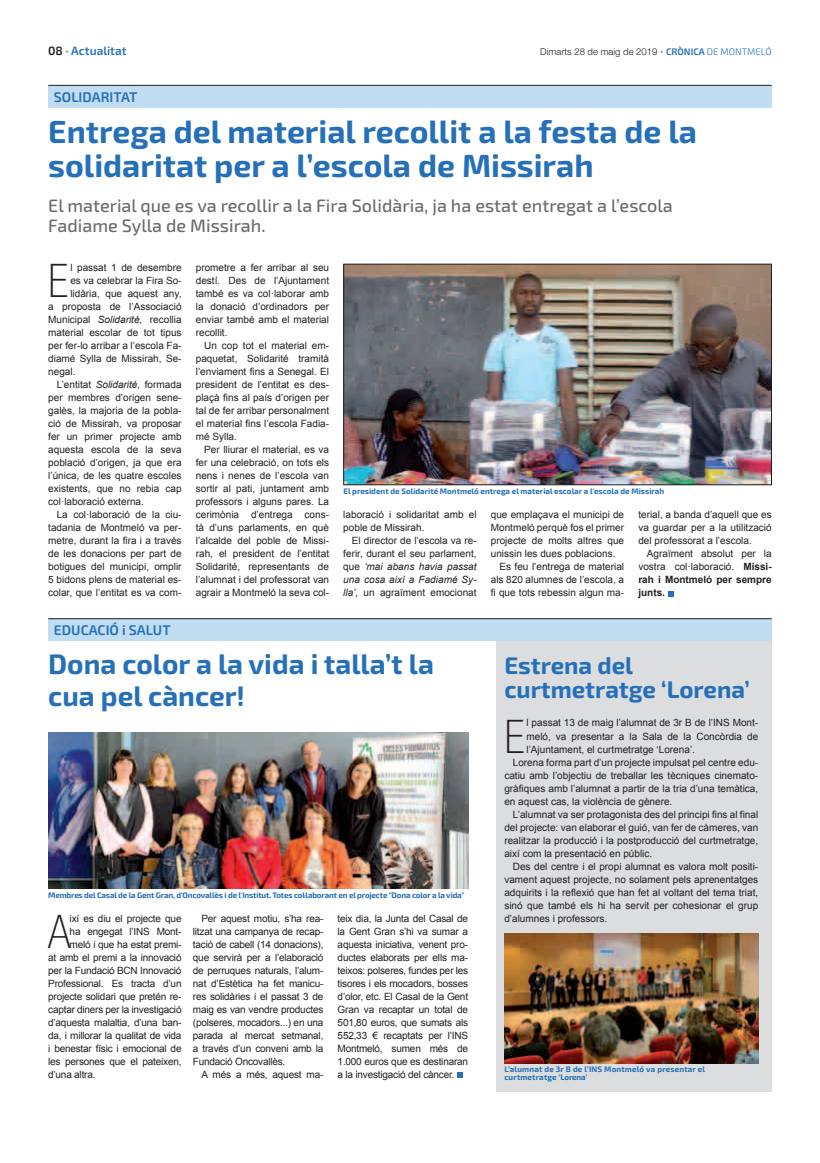
<style>
.page{position:relative;width:820px;height:1163px;background:#fff}
.page>*{position:absolute;margin:0;border:0;box-sizing:border-box;transform-origin:0 0}
.t1{font:100 condensed 46.4px "Helvetica Neue";color:#231f20}
.t2{font:700 32px/34px "Exo 2";color:#2570b8}
.t3{font:700 28px/32px "Exo 2";color:#2570b8}
.t4{font:700 24px/24px "Exo 2";color:#2570b8}
.t5{font:500 18px/20px "Exo 2";color:#6a6c6f}
.t6{font:600 14px "Exo 2";color:#2570b8}
.t7{font:600 12px "Exo 2";color:#2570b8}
.t8{font:10px/13px "Arial";color:#231f20;text-align:justify}
.t9{font:10px "Arial";letter-spacing:-.02em;color:#231f20}
.t10{font:300 9.5px "Helvetica Neue";color:#231f20}
.t11{font:700 8px "Exo 2";letter-spacing:-.02em;color:#2570b8}
.t12{font:700 8px "Exo 2";color:#2570b8}
.t13{font:700 8px/8px "Exo 2";letter-spacing:.02em;color:#2570b8}
.s1{color:#231f20}
.s2{font-weight:700;font-size:13px;color:#8d8b8e}
.s3{font-family:"Exo 2";font-weight:700;font-size:13px;color:#8d8b8e}
.s4{font-family:"Exo 2";font-weight:600;color:#2570b8}
.s5{font-family:"Exo 2";color:#2570b8}
.s6{font-style:italic}
.s7{font-weight:700}
</style>
<div class="page">
<img style="left:345px;top:266px;width:424px;height:217px">
<div style="left:343px;top:264px;width:428px;height:221px;border:1px solid #231f20"></div>
<div style="left:496px;top:628px;width:275px;height:463px;background:#dcdddf"></div>
<img style="left:48px;top:732px;width:420px;height:156px">
<img style="left:504px;top:933px;width:254px;height:130px">
<div style="left:48px;top:85px;width:723px;height:23px;background:#c1ddf2"></div>
<div style="left:48px;top:618px;width:723px;height:23px;background:#c1ddf2"></div>
<hr style="left:48px;top:85px;width:723px;height:1px;background:#231f20">
<hr style="left:48px;top:618px;width:723px;height:1px;background:#231f20">
<svg style="left:668px;top:591px;width:5px;height:5px"></svg>
<svg style="left:457px;top:1072px;width:5px;height:5px"></svg>
<p class="t7" style="left:48px;top:43px;width:80px"><span class="s1">08</span> <span class="s2">·</span> Actualitat</p>
<p class="t10" style="left:540px;top:45px;width:233px">Dimarts 28 de maig de 2019 <span class="s3">·</span> <span class="s4">CRÒNICA</span> <span class="s5">DE MONTMELÓ</span></p>
<h3 class="t6" style="left:54px;top:88px;width:85px">SOLIDARITAT</h3>
<h2 class="t2" style="left:48px;top:116px;width:650px">Entrega del material recollit a la festa de la solidaritat per a l’escola de Missirah</h2>
<h3 class="t5" style="left:48px;top:196px;width:626px">El material que es va recollir a la Fira Solidària, ja ha estat entregat a l’escola<br>Fadiame Sylla de Missirah.</h3>
<p class="t8" style="left:196px;top:261px;width:135px">prometre a fer arribar al seu destí. Des de l’Ajuntament també es va col·laborar amb la donació d’ordinadors per enviar també amb el material recollit.</p>
<p class="t8" style="left:196px;top:339px;width:135px;text-indent:8px">Un cop tot el material em&shy;paquetat, Solidarité tramità l’enviament fins a Senegal. El president de l’entitat es des&shy;plaçà fins al país d’origen per tal de fer arribar personalment el material fins l’escola Fadia&shy;mé Sylla.</p>
<p class="t8" style="left:196px;top:443px;width:135px;text-indent:8px">Per lliurar el material, es va fer una celebració, on tots els nens i nenes de l’escola van sortir al pati, juntament amb professors i alguns pares. La cerimònia d’entrega cons&shy;tà d’uns parlaments, en què l’alcalde del poble de Missi&shy;rah, el president de l’entitat Solidarité, representants de l’alumnat i del professorat van agrair a Montmeló la seva col·</p>
<h1 class="t1" style="left:48px;top:255px;width:21px">E</h1>
<p class="t8" style="left:70px;top:261px;width:113px">l passat 1 de desembre</p>
<p class="t8" style="left:70px;top:274px;width:113px">es va celebrar la Fira So-</p>
<p class="t8" style="left:70px;top:287px;width:113px">lidària, que aquest any,</p>
<p class="t8" style="left:48px;top:300px;width:135px">a proposta de l’Associació</p>
<p class="t8" style="left:48px;top:313px;width:135px">Municipal <span class="s6">Solidarité,</span> recollia</p>
<p class="t8" style="left:48px;top:326px;width:135px">material escolar de tot tipus</p>
<p class="t8" style="left:48px;top:339px;width:135px">per fer-lo arribar a l’escola Fa-</p>
<p class="t8" style="left:48px;top:352px;width:135px">diamé Sylla de Missirah, Se-</p>
<p class="t8" style="left:48px;top:365px;width:29px">negal.</p>
<p class="t8" style="left:57px;top:378px;width:126px">L’entitat <span class="s6">Solidarité,</span> formada</p>
<p class="t8" style="left:48px;top:391px;width:135px">per membres d’origen sene-</p>
<p class="t8" style="left:48px;top:404px;width:135px">galès, la majoria de la pobla-</p>
<p class="t8" style="left:48px;top:417px;width:135px">ció de Missirah, va proposar</p>
<p class="t8" style="left:48px;top:430px;width:135px">fer un primer projecte amb</p>
<p class="t8" style="left:48px;top:443px;width:135px">aquesta escola de la seva</p>
<p class="t8" style="left:48px;top:456px;width:135px">població d’origen, ja que era</p>
<p class="t8" style="left:48px;top:469px;width:135px">l’única, de les quatre escoles</p>
<p class="t8" style="left:48px;top:482px;width:135px">existents, que no rebia cap</p>
<p class="t8" style="left:48px;top:495px;width:97px">col·laboració externa.</p>
<p class="t8" style="left:57px;top:508px;width:126px">La col·laboració de la ciu-</p>
<p class="t8" style="left:48px;top:521px;width:135px">tadania de Montmeló va per-</p>
<p class="t8" style="left:48px;top:534px;width:135px">metre, durant la fira i a través</p>
<p class="t8" style="left:48px;top:547px;width:135px">de les donacions per part de</p>
<p class="t8" style="left:48px;top:560px;width:135px">botigues del municipi, omplir</p>
<p class="t8" style="left:48px;top:573px;width:135px">5 bidons plens de material es-</p>
<p class="t8" style="left:48px;top:586px;width:135px">colar, que l’entitat es va com-</p>
<p class="t12" style="left:343px;top:486px;width:322px">El president de Solidarité Montmeló entrega el material escolar a l'escola de Missirah</p>
<p class="t8" style="left:638px;top:508px;width:135px">terial, a banda d’aquell que es va guardar per a la utilització del professorat a l’escola.</p>
<p class="t8" style="left:638px;top:547px;width:135px;text-indent:8px">Agraïment absolut per la vostra col·laboració. <span class="s7">Missi&shy;rah i Montmeló per sempre junts.</span></p>
<p class="t8" style="left:343px;top:508px;width:135px">laboració i solidaritat amb el poble de Missirah.</p>
<p class="t8" style="left:343px;top:534px;width:135px;text-indent:8px">El director de l’escola va re&shy;ferir, durant el seu parlament, que <span class="s6">‘mai abans havia passat una cosa així a Fadiamé Sy&shy;lla’,</span> un agraïment emocionat</p>
<p class="t8" style="left:490px;top:508px;width:135px">que emplaçava el municipi de</p>
<p class="t8" style="left:490px;top:521px;width:135px">Montmeló perquè fos el primer</p>
<p class="t8" style="left:490px;top:534px;width:135px">projecte de molts altres que</p>
<p class="t8" style="left:490px;top:547px;width:126px">unissin les dues poblacions.</p>
<p class="t8" style="left:499px;top:560px;width:126px">Es feu l’entrega de material</p>
<p class="t8" style="left:490px;top:573px;width:135px">als 820 alumnes de l’escola, a</p>
<p class="t8" style="left:490px;top:586px;width:135px">fi que tots rebessin algun ma-</p>
<h3 class="t6" style="left:54px;top:621px;width:118px">EDUCACIÓ i SALUT</h3>
<h3 class="t3" style="left:48px;top:648px;width:387px">Dona color a la vida i talla’t la cua pel càncer!</h3>
<h3 class="t4" style="left:504px;top:654px;width:247px">Estrena del curtmetratge ‘Lorena’</h3>
<p class="t11" style="left:48px;top:889px;width:417px">Membres del Casal de la Gent Gran, d'Oncovallès i de l'Institut. Totes col·laborant en el projecte "Dona color a la vida"</p>
<h1 class="t1" style="left:48px;top:905px;width:24px">A</h1>
<p class="t9" style="left:70px;top:911px;width:113px">ixí es diu el projecte que</p>
<p class="t9" style="left:70px;top:924px;width:113px">ha engegat l’INS Mont-</p>
<p class="t9" style="left:70px;top:937px;width:113px">meló i que ha estat premi-</p>
<p class="t9" style="left:48px;top:950px;width:135px">at amb el premi a la innovació</p>
<p class="t9" style="left:48px;top:963px;width:135px">per la Fundació BCN Innovació</p>
<p class="t9" style="left:48px;top:976px;width:135px">Professional. Es tracta d’un</p>
<p class="t9" style="left:48px;top:989px;width:135px">projecte solidari que pretén re-</p>
<p class="t9" style="left:48px;top:1002px;width:135px">captar diners per la investigació</p>
<p class="t9" style="left:48px;top:1015px;width:135px">d’aquesta malaltia, d’una ban-</p>
<p class="t9" style="left:48px;top:1028px;width:135px">da, i millorar la qualitat de vida</p>
<p class="t9" style="left:48px;top:1041px;width:135px">i benestar físic i emocional de</p>
<p class="t9" style="left:48px;top:1054px;width:135px">les persones que el pateixen,</p>
<p class="t9" style="left:48px;top:1067px;width:49px">d’una altra.</p>
<p class="t8" style="left:193px;top:911px;width:132px;text-indent:8px">Per aquest motiu, s’ha rea&shy;litzat una campanya de recap&shy;tació de cabell (14 donacions), que servirà per a l’elaboració de perruques naturals, l’alum&shy;nat d’Estètica ha fet manicu&shy;res solidàries i el passat 3 de maig es van vendre productes (polseres, mocadors...) en una parada al mercat setmanal, a través d’un conveni amb la Fundació Oncovallès.</p>
<p class="t9" style="left:201px;top:1067px;width:123px">A més a més, aquest ma-</p>
<p class="t8" style="left:337px;top:911px;width:132px">teix dia, la Junta del Casal de la Gent Gran s’hi va sumar a aquesta iniciativa, venent pro&shy;ductes elaborats per ells ma&shy;teixos: polseres, fundes per les tisores i els mocadors, bosses d’olor, etc. El Casal de la Gent Gran va recaptar un total de 501,80 euros, que sumats als 552,33 € recaptats per l’INS Montmeló, sumen més de 1.000 euros que es destinaran a la investigació del càncer.</p>
<h1 class="t1" style="left:504px;top:710px;width:21px">E</h1>
<p class="t8" style="left:526px;top:716px;width:233px">l passat 13 de maig l’alumnat de 3r B de l’INS Mont-</p>
<p class="t8" style="left:526px;top:729px;width:233px">meló, va presentar a la Sala de la Concòrdia de</p>
<p class="t8" style="left:526px;top:742px;width:170px">l’Ajuntament, el curtmetratge ‘Lorena’.</p>
<p class="t8" style="left:512px;top:755px;width:247px">Lorena forma part d’un projecte impulsat pel centre edu-</p>
<p class="t8" style="left:504px;top:768px;width:255px">catiu amb l’objectiu de treballar les tècniques cinemato-</p>
<p class="t8" style="left:504px;top:781px;width:255px">gràfiques amb l’alumnat a partir de la tria d’una temàtica,</p>
<p class="t8" style="left:504px;top:794px;width:169px">en aquest cas, la violència de gènere.</p>
<p class="t8" style="left:512px;top:807px;width:247px">L’alumnat va ser protagonista des del principi fins al final</p>
<p class="t8" style="left:504px;top:820px;width:255px">del projecte: van elaborar el guió, van fer de càmeres, van</p>
<p class="t8" style="left:504px;top:833px;width:255px">realitzar la producció i la postproducció del curtmetratge,</p>
<p class="t8" style="left:504px;top:846px;width:149px">així com la presentació en públic.</p>
<p class="t8" style="left:512px;top:859px;width:247px">Des del centre i el propi alumnat es valora molt positi-</p>
<p class="t8" style="left:504px;top:872px;width:255px">vament aquest projecte, no solament pels aprenentatges</p>
<p class="t8" style="left:504px;top:885px;width:255px">adquirits i la reflexió que han fet al voltant del tema triat,</p>
<p class="t8" style="left:504px;top:898px;width:255px">sinó que també els hi ha servit per cohesionar el grup</p>
<p class="t8" style="left:504px;top:911px;width:104px">d’alumnes i professors.</p>
<p class="t13" style="left:504px;top:1065px;width:202px">L’alumnat de 3r B de l’INS Montmeló va presentar el curtmetratge ‘Lorena’</p>
</div>
